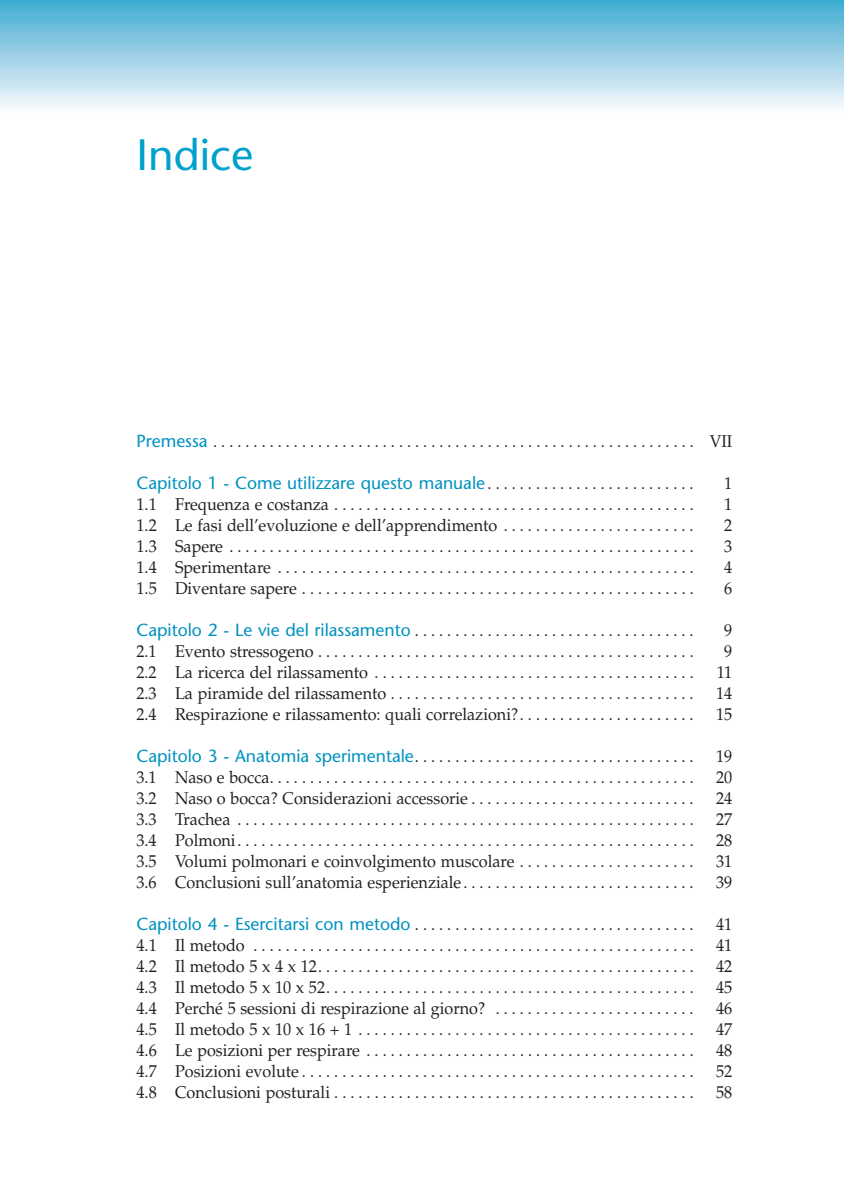
<style>
.page{position:relative;width:844px;height:1190px;background:#fff}
.page>*{position:absolute;margin:0;border:0;box-sizing:border-box;transform-origin:0 0}
.t1{font:43.75px "Stone Sans";color:#00a1cb}
.t2{font:17.5px "Stone Sans";color:#0092c0}
.t3{font:17.15px "Palatino";color:#231f20;scale:.95 1}
.s1{font-family:"Stone Sans";font-size:17.5px;color:#0092c0}
.s2{font-family:"Palatino";font-size:17.15px;color:#231f20}
</style>
<div class="page">
<div style="left:0;top:0;width:843px;height:113px;background:linear-gradient(to bottom,#3faad1,#fcfafd)"></div>
<h1 class="t1" style="left:136px;top:129px;width:118px">Indice</h1>
<p class="t3" style="left:136px;top:430px;width:628px"><span class="s1">Premessa</span> . . . . . . . . . . . . . . . . . . . . . . . . . . . . . . . . . . . . . . . . . . . . . . . . . . . . . . . . . . . . VII</p>
<p class="t2" style="left:136px;top:472px;width:558px">Capitolo 1 - Come utilizzare questo manuale <span class="s2">. . . . . . . . . . . . . . . . . . . . . . . . . .</span></p>
<p class="t3" style="left:724px;top:472px;width:10px">1</p>
<p class="t3" style="left:136px;top:493px;width:588px">1.1 Frequenza e costanza . . . . . . . . . . . . . . . . . . . . . . . . . . . . . . . . . . . . . . . . . . . . .</p>
<p class="t3" style="left:724px;top:493px;width:10px">1</p>
<p class="t3" style="left:136px;top:514px;width:587px">1.2 Le fasi dell’evoluzione e dell’apprendimento . . . . . . . . . . . . . . . . . . . . . . . .</p>
<p class="t3" style="left:724px;top:514px;width:10px">2</p>
<p class="t3" style="left:136px;top:535px;width:588px">1.3 Sapere . . . . . . . . . . . . . . . . . . . . . . . . . . . . . . . . . . . . . . . . . . . . . . . . . . . . . . . . . .</p>
<p class="t3" style="left:724px;top:535px;width:10px">3</p>
<p class="t3" style="left:136px;top:556px;width:588px">1.4 Sperimentare . . . . . . . . . . . . . . . . . . . . . . . . . . . . . . . . . . . . . . . . . . . . . . . . . . . .</p>
<p class="t3" style="left:724px;top:556px;width:10px">4</p>
<p class="t3" style="left:136px;top:577px;width:588px">1.5 Diventare sapere . . . . . . . . . . . . . . . . . . . . . . . . . . . . . . . . . . . . . . . . . . . . . . . . .</p>
<p class="t3" style="left:724px;top:577px;width:10px">6</p>
<p class="t3" style="left:136px;top:619px;width:588px"><span class="s1">Capitolo 2 - Le vie del rilassamento</span> . . . . . . . . . . . . . . . . . . . . . . . . . . . . . . . . . . .</p>
<p class="t3" style="left:724px;top:619px;width:10px">9</p>
<p class="t3" style="left:136px;top:640px;width:588px">2.1 Evento stressogeno . . . . . . . . . . . . . . . . . . . . . . . . . . . . . . . . . . . . . . . . . . . . . . .</p>
<p class="t3" style="left:724px;top:640px;width:10px">9</p>
<p class="t3" style="left:136px;top:661px;width:588px">2.2 La ricerca del rilassamento . . . . . . . . . . . . . . . . . . . . . . . . . . . . . . . . . . . . . . . .</p>
<p class="t3" style="left:716px;top:661px;width:18px">11</p>
<p class="t3" style="left:136px;top:682px;width:588px">2.3 La piramide del rilassamento . . . . . . . . . . . . . . . . . . . . . . . . . . . . . . . . . . . . . .</p>
<p class="t3" style="left:715px;top:682px;width:19px">14</p>
<p class="t3" style="left:136px;top:703px;width:587px">2.4 Respirazione e rilassamento: quali correlazioni?. . . . . . . . . . . . . . . . . . . . . .</p>
<p class="t3" style="left:715px;top:703px;width:19px">15</p>
<p class="t3" style="left:136px;top:745px;width:588px"><span class="s1">Capitolo 3 - Anatomia sperimentale</span>. . . . . . . . . . . . . . . . . . . . . . . . . . . . . . . . . . .</p>
<p class="t3" style="left:716px;top:745px;width:19px">19</p>
<p class="t3" style="left:136px;top:766px;width:588px">3.1 Naso e bocca. . . . . . . . . . . . . . . . . . . . . . . . . . . . . . . . . . . . . . . . . . . . . . . . . . . . .</p>
<p class="t3" style="left:716px;top:766px;width:19px">20</p>
<p class="t3" style="left:136px;top:787px;width:587px">3.2 Naso o bocca? Considerazioni accessorie . . . . . . . . . . . . . . . . . . . . . . . . . . . .</p>
<p class="t3" style="left:716px;top:787px;width:19px">24</p>
<p class="t3" style="left:136px;top:808px;width:588px">3.3 Trachea . . . . . . . . . . . . . . . . . . . . . . . . . . . . . . . . . . . . . . . . . . . . . . . . . . . . . . . . .</p>
<p class="t3" style="left:716px;top:808px;width:19px">27</p>
<p class="t3" style="left:136px;top:829px;width:588px">3.4 Polmoni. . . . . . . . . . . . . . . . . . . . . . . . . . . . . . . . . . . . . . . . . . . . . . . . . . . . . . . . .</p>
<p class="t3" style="left:716px;top:829px;width:19px">28</p>
<p class="t3" style="left:136px;top:850px;width:587px">3.5 Volumi polmonari e coinvolgimento muscolare . . . . . . . . . . . . . . . . . . . . . .</p>
<p class="t3" style="left:716px;top:850px;width:19px">31</p>
<p class="t3" style="left:136px;top:871px;width:587px">3.6 Conclusioni sull’anatomia esperienziale . . . . . . . . . . . . . . . . . . . . . . . . . . . . .</p>
<p class="t3" style="left:716px;top:871px;width:19px">39</p>
<p class="t3" style="left:136px;top:913px;width:588px"><span class="s1">Capitolo 4 - Esercitarsi con metodo</span> . . . . . . . . . . . . . . . . . . . . . . . . . . . . . . . . . . .</p>
<p class="t3" style="left:716px;top:913px;width:19px">41</p>
<p class="t3" style="left:136px;top:934px;width:588px">4.1 Il metodo . . . . . . . . . . . . . . . . . . . . . . . . . . . . . . . . . . . . . . . . . . . . . . . . . . . . . . .</p>
<p class="t3" style="left:716px;top:934px;width:19px">41</p>
<p class="t3" style="left:136px;top:955px;width:588px">4.2 Il metodo 5 x 4 x 12. . . . . . . . . . . . . . . . . . . . . . . . . . . . . . . . . . . . . . . . . . . . . . .</p>
<p class="t3" style="left:716px;top:955px;width:19px">42</p>
<p class="t3" style="left:136px;top:976px;width:588px">4.3 Il metodo 5 x 10 x 52. . . . . . . . . . . . . . . . . . . . . . . . . . . . . . . . . . . . . . . . . . . . . .</p>
<p class="t3" style="left:716px;top:976px;width:19px">45</p>
<p class="t3" style="left:136px;top:997px;width:587px">4.4 Perché 5 sessioni di respirazione al giorno? . . . . . . . . . . . . . . . . . . . . . . . . .</p>
<p class="t3" style="left:716px;top:997px;width:19px">46</p>
<p class="t3" style="left:136px;top:1018px;width:588px">4.5 Il metodo 5 x 10 x 16 + 1 . . . . . . . . . . . . . . . . . . . . . . . . . . . . . . . . . . . . . . . . . .</p>
<p class="t3" style="left:716px;top:1018px;width:19px">47</p>
<p class="t3" style="left:136px;top:1039px;width:588px">4.6 Le posizioni per respirare . . . . . . . . . . . . . . . . . . . . . . . . . . . . . . . . . . . . . . . . .</p>
<p class="t3" style="left:716px;top:1039px;width:19px">48</p>
<p class="t3" style="left:136px;top:1060px;width:588px">4.7 Posizioni evolute . . . . . . . . . . . . . . . . . . . . . . . . . . . . . . . . . . . . . . . . . . . . . . . . .</p>
<p class="t3" style="left:716px;top:1060px;width:19px">52</p>
<p class="t3" style="left:136px;top:1081px;width:588px">4.8 Conclusioni posturali . . . . . . . . . . . . . . . . . . . . . . . . . . . . . . . . . . . . . . . . . . . . .</p>
<p class="t3" style="left:716px;top:1081px;width:19px">58</p>
</div>
